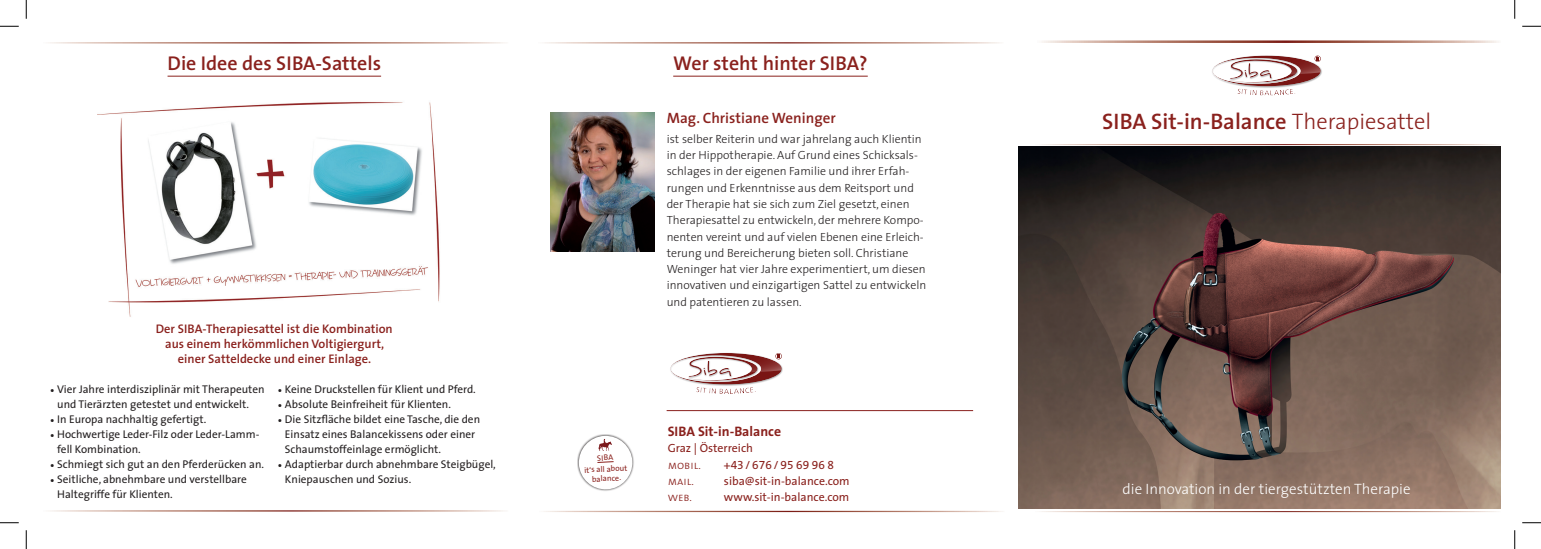
<style>
.page{position:relative;width:1541px;height:549px;background:#fff}
.page>*{position:absolute;margin:0;border:0;box-sizing:border-box;transform-origin:0 0}
.t1{font:600 22.5px "The Sans";color:#8a211d}
.t2{font:600 20px "The Sans";color:#8a211d}
.t3{font:300 15px "The Sans";color:#fff}
.t4{font:600 15px "The Sans";color:#8a211d}
.t5{font:700 13.75px "The Sans";color:#8a211d}
.t6{font:600 12.5px/15px "The Sans";color:#8a211d;text-align:center}
.t7{font:300 11.88px/16.2px "The Sans";color:#231f20}
.t8{font:11.88px "The Sans";color:#8a211d}
.t9{font:11.88px "The Sans Light Caps";color:#8a211d}
.t10{font:11.88px "The Sans Expert";color:#8a211d}
.t11{font:11.25px/15px "The Sans";color:#231f20}
.t12{font:8.12px/9.4px "The Sans";color:#8a211d;text-align:center}
.t13{font:8.12px "The Sans Caps";color:#8a211d}
.s1{font-family:"Minion Pro"}
.s2{font-weight:300}
.s3{font-family:"The Sans"}
</style>
<div class="page">
<img style="left:1256px;top:55px;width:66px;height:19px">
<svg style="left:1212px;top:56px;width:109px;height:39px"></svg>
<svg style="left:670px;top:353px;width:112px;height:41px"></svg>
<hr style="left:667px;top:410px;width:306px;height:1px;background:#8a211d">
<img style="left:551px;top:112px;width:103px;height:139px">
<img style="left:1018px;top:147px;width:482px;height:361px">
<hr style="left:168px;top:76px;width:213px;height:1px;background:#8a211d">
<hr style="left:673px;top:76px;width:195px;height:1px;background:#8a211d">
<img style="left:98px;top:102px;width:342px;height:215px">
<div style="left:577px;top:433px;width:57px;height:58px;background:#231f20;opacity:.75"></div>
<svg style="left:578px;top:435px;width:55px;height:55px"></svg>
<svg style="left:0;top:25px;width:19px;height:2px"></svg>
<svg style="left:1522px;top:25px;width:19px;height:2px"></svg>
<svg style="left:0;top:522px;width:19px;height:1px"></svg>
<svg style="left:1522px;top:522px;width:19px;height:1px"></svg>
<svg style="left:25px;top:0;width:2px;height:19px"></svg>
<svg style="left:25px;top:530px;width:2px;height:19px"></svg>
<svg style="left:1514px;top:0;width:1px;height:19px"></svg>
<svg style="left:1514px;top:530px;width:1px;height:19px"></svg>
<h2 class="t2" style="left:168px;top:46px;width:215px">Die Idee des SIBA-Sattels</h2>
<h2 class="t2" style="left:673px;top:46px;width:196px">Wer steht hinter SIBA?</h2>
<p class="t6" style="left:156px;top:321px;width:238px">Der SIBA-Therapiesattel ist die Kombination aus einem herkömmlichen Voltigiergurt, einer Satteldecke und einer Einlage.</p>
<p class="t11" style="left:57px;top:381px;width:209px;text-indent:-7px"><span class="s1">•</span> Vier Jahre interdisziplinär mit Therapeuten und Tierärzten getestet und entwickelt.</p>
<p class="t11" style="left:50px;top:411px;width:158px"><span class="s1">•</span> In Europa nachhaltig gefertigt.</p>
<p class="t11" style="left:57px;top:426px;width:204px;text-indent:-7px"><span class="s1">•</span> Hochwertige Leder-Filz oder Leder-Lamm&shy;fell Kombination.</p>
<p class="t11" style="left:50px;top:456px;width:215px"><span class="s1">•</span> Schmiegt sich gut an den Pferderücken an.</p>
<p class="t11" style="left:57px;top:471px;width:191px;text-indent:-7px"><span class="s1">•</span> Seitliche, abnehmbare und verstellbare<br>Haltegriffe für Klienten.</p>
<p class="t11" style="left:278px;top:381px;width:199px"><span class="s1">•</span> Keine Druckstellen für Klient und Pferd.</p>
<p class="t11" style="left:278px;top:396px;width:175px"><span class="s1">•</span> Absolute Beinfreiheit für Klienten.</p>
<p class="t11" style="left:285px;top:411px;width:197px;text-indent:-7px"><span class="s1">•</span> Die Sitzfläche bildet eine Tasche, die den<br>Einsatz eines Balancekissens oder einer<br>Schaumstoffeinlage ermöglicht.</p>
<p class="t11" style="left:285px;top:456px;width:212px;text-indent:-7px"><span class="s1">•</span> Adaptierbar durch abnehmbare Steigbügel,<br>Kniepauschen und Sozius.</p>
<h3 class="t4" style="left:667px;top:105px;width:170px">Mag. Christiane Weninger</h3>
<h1 class="t1" style="left:1102px;top:102px;width:331px">SIBA Sit-in-Balance <span class="s2">Therapiesattel</span></h1>
<p class="t7" style="left:667px;top:130px;width:261px">ist selber Reiterin und war jahrelang auch Klientin in der Hippotherapie. Auf Grund eines Schicksals&shy;schlages in der eigenen Familie und ihrer Erfah&shy;rungen und Erkenntnisse aus dem Reitsport und der Therapie hat sie sich zum Ziel gesetzt, einen Therapiesattel zu entwickeln, der mehrere Kompo&shy;nenten vereint und auf vielen Ebenen eine Erleich&shy;terung und Bereicherung bieten soll. Christiane Weninger hat vier Jahre experimentiert, um diesen innovativen und einzigartigen Sattel zu entwickeln und patentieren zu lassen.</p>
<p class="t13" style="left:597px;top:451px;width:18px;rotate:-3deg">SIBA</p>
<p class="t12" style="left:584px;top:465px;width:45px;rotate:-3deg">it‘s all about balance.</p>
<p class="t5" style="left:668px;top:420px;width:115px">SIBA Sit-in-Balance</p>
<p class="t8" style="left:668px;top:438px;width:87px">Graz | Österreich</p>
<p class="t9" style="left:668px;top:454px;width:35px">mobil.</p>
<p class="t10" style="left:724px;top:454px;width:111px"><span class="s3">+</span>43 / 676 / 95 69 96 8</p>
<p class="t9" style="left:668px;top:471px;width:28px">mail.</p>
<p class="t8" style="left:724px;top:471px;width:127px">siba@sit-in-balance.com</p>
<p class="t9" style="left:668px;top:487px;width:26px">web.</p>
<p class="t8" style="left:724px;top:487px;width:127px">www.sit-in-balance.com</p>
<h3 class="t3" style="left:1122px;top:476px;width:290px">die Innovation in der tiergestützten Therapie</h3>
</div>
